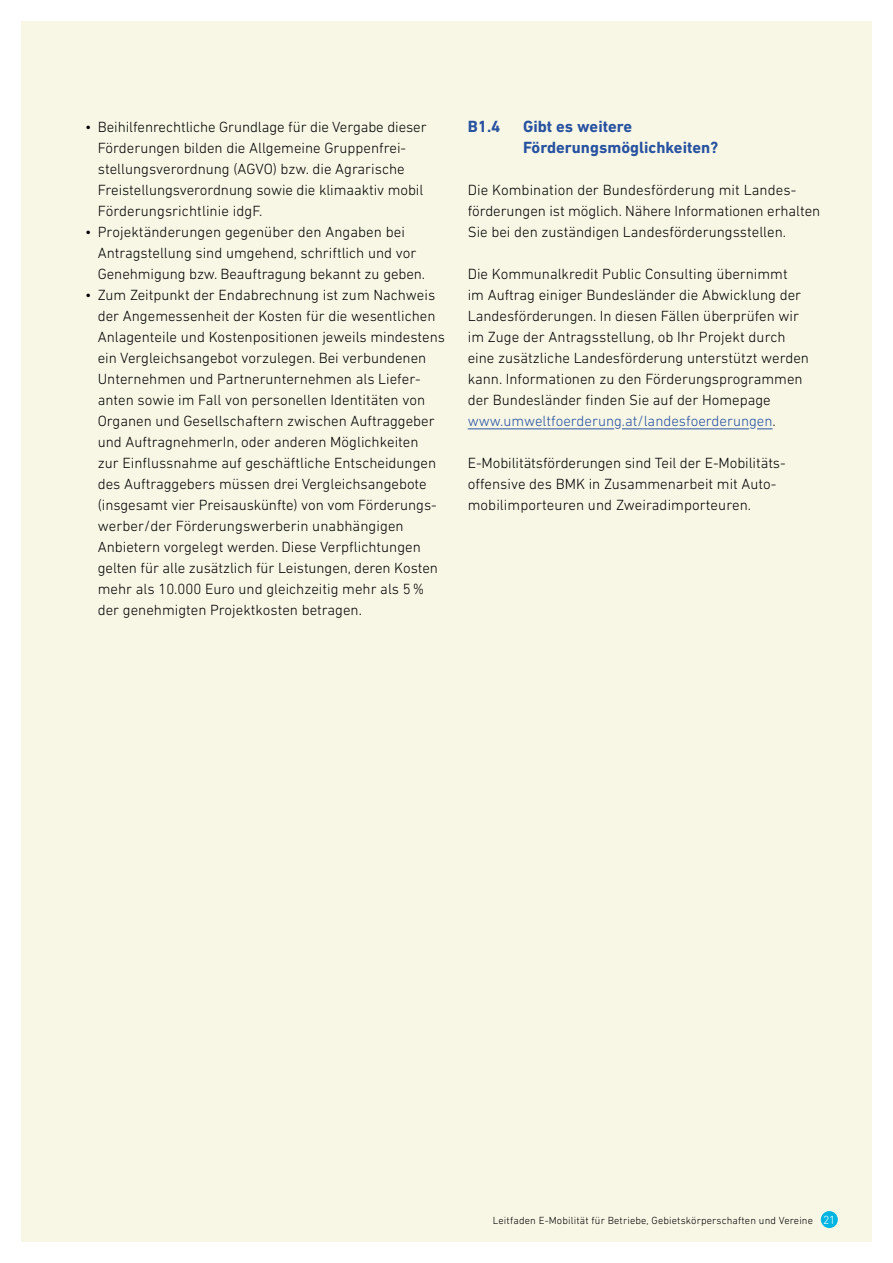
<style>
.page{position:relative;width:893px;height:1263px;background:#fff}
.page>*{position:absolute;margin:0;border:0;box-sizing:border-box;transform-origin:0 0}
.t1{font:700 16.5px/21px "DIN Next LT Pro";color:#2852a0}
.t2{font:300 15px/21px "DIN Next LT Pro";color:#000}
.t3{font:300 10.5px "DIN Next LT Pro";letter-spacing:.015em;color:#000}
.s1{color:#2852a0}
.s2{font-size:12px;color:#fff}
</style>
<div class="page">
<div style="left:21px;top:21px;width:851px;height:1221px;background:#f8f7e6"></div>
<hr style="left:468px;top:428px;width:146px;height:1px;background:#2852a0">
<hr style="left:622px;top:428px;width:127px;height:1px;background:#2852a0">
<svg style="left:757px;top:428px;width:16px;height:1px"></svg>
<div style="left:821px;top:1211px;width:17px;height:17px;background:#00b5e2;border-radius:50%"></div>
<p class="t2" style="left:98px;top:116px;width:330px;text-indent:-13px">• Beihilfenrechtliche Grundlage für die Vergabe dieser Förderungen bilden die Allgemeine Gruppenfrei&shy;stellungsverordnung (AGVO) bzw. die Agrarische Freistellungsverordnung sowie die klimaaktiv mobil Förderungsrichtlinie idgF.</p>
<p class="t2" style="left:98px;top:221px;width:329px;text-indent:-13px">• Projektänderungen gegenüber den Angaben bei<br>Antragstellung sind umgehend, schriftlich und vor<br>Genehmigung bzw. Beauftragung bekannt zu geben.</p>
<p class="t2" style="left:98px;top:284px;width:349px;text-indent:-13px">• Zum Zeitpunkt der Endabrechnung ist zum Nachweis der Angemessenheit der Kosten für die wesentlichen Anlagenteile und Kostenpositionen jeweils mindestens ein Vergleichsangebot vorzulegen. Bei verbundenen Unternehmen und Partnerunternehmen als Liefer&shy;anten sowie im Fall von personellen Identitäten von Organen und Gesellschaftern zwischen Auftraggeber und AuftragnehmerIn, oder anderen Möglichkeiten<br>zur Einfussnahme auf geschäftliche Entscheidungen des Auftraggebers müssen drei Vergleichsangebote (insgesamt vier Preisauskünfte) von vom Förderungs&shy;werber/der Förderungswerberin unabhängigen Anbietern vorgelegt werden. Diese Verpfichtungen gelten für alle zusätzlich für Leistungen, deren Kosten mehr als 10.000 Euro und gleichzeitig mehr als 5 % der genehmigten Projektkosten betragen.</p>
<h4 class="t1" style="left:468px;top:116px;width:34px">B1.4</h4>
<h4 class="t1" style="left:523px;top:116px;width:197px">Gibt es weitere<br>Förderungsmöglichkeiten?</h4>
<p class="t2" style="left:468px;top:179px;width:354px">Die Kombination der Bundesförderung mit Landes&shy;förderungen ist möglich. Nähere Informationen erhalten<br>Sie bei den zuständigen Landesförderungsstellen.</p>
<p class="t2" style="left:468px;top:263px;width:343px">Die Kommunalkredit Public Consulting übernimmt<br>im Auftrag einiger Bundesländer die Abwicklung der Landesförderungen. In diesen Fällen überprüfen wir im Zuge der Antragsstellung, ob Ihr Projekt durch eine zusätzliche Landesförderung unterstützt werden kann. Informationen zu den Förderungsprogrammen der Bundesländer fnden Sie auf der Homepage <span class="s1">www.umweltfoerderung.at/landesfoerderungen</span>.</p>
<p class="t2" style="left:468px;top:452px;width:319px">E-Mobilitätsförderungen sind Teil der E-Mobilitäts&shy;ofensive des BMK in Zusammenarbeit mit Auto&shy;mobilimporteuren und Zweiradimporteuren.</p>
<p class="t3" style="left:493px;top:1214px;width:344px">Leitfaden E-Mobilität für Betriebe, Gebietskörperschaften und Vereine <span class="s2">21</span></p>
</div>
